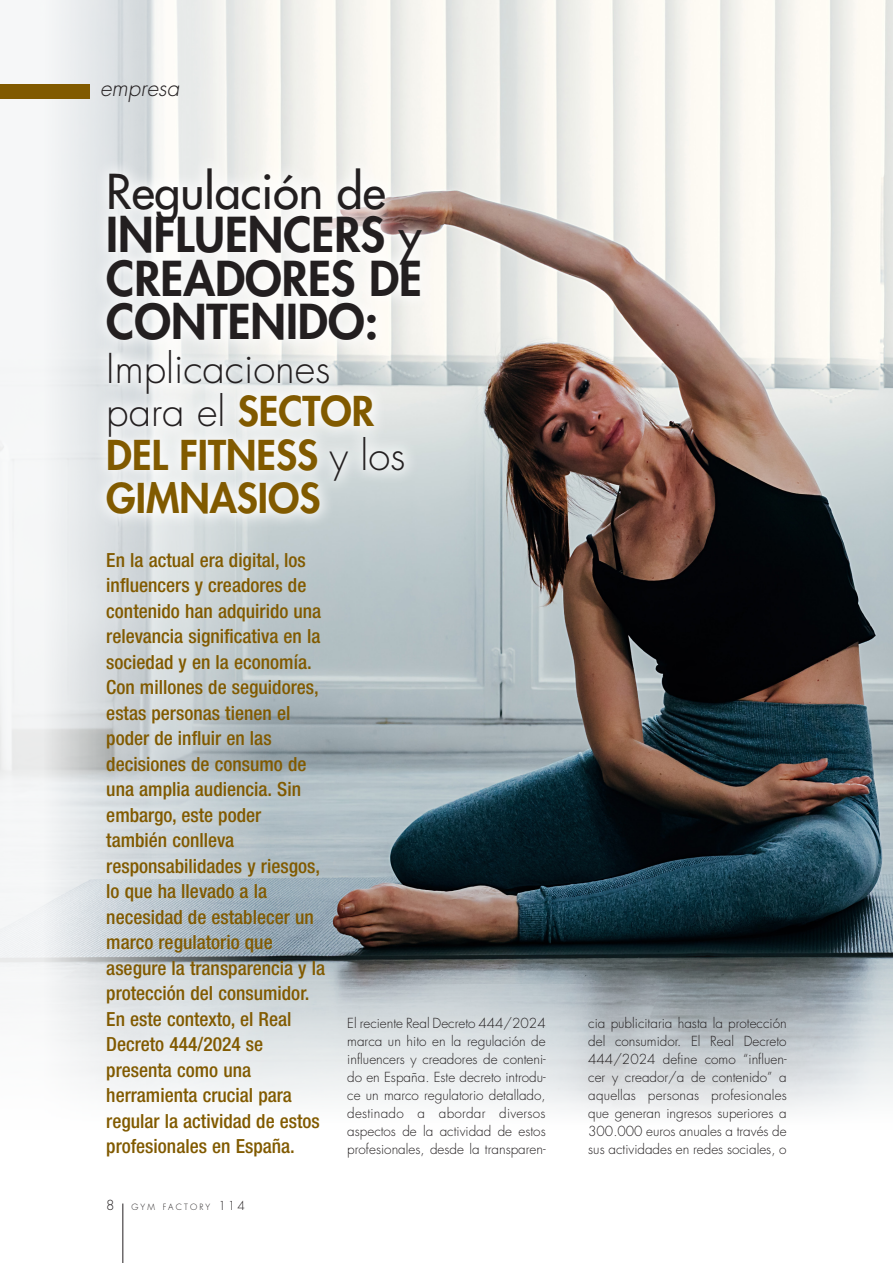
<style>
.page{position:relative;width:893px;height:1263px;background:#fff}
.page>*{position:absolute;margin:0;border:0;box-sizing:border-box;transform-origin:0 0}
.Cuerpo{font:800 46.8px/43.5px "Futura Std";color:#231f20}
.Cuerpo-2{font:800 40.05px/43.5px "Futura Std";color:#815a00}
.t1{font:italic 300 22.5px "Futura Std";color:#231f20}
.t2{font:500 condensed 19.5px/25.5px "Helvetica Neue LT Std";color:#815a00}
.t3{font:300 13.5px/18px "Futura Std";color:#231f20;text-align:justify}
.t4{font:300 8.4px "Futura Std";letter-spacing:.255em;color:#231f20}
.s1{font-weight:500}
.s2{font-weight:300;color:#231f20}
.s3{font-size:13.5px}
.s4{font-size:12px}
</style>
<div class="page">
<img style="left:290px;top:0;width:603px;height:1114px">
<svg style="left:0;top:0;width:290px;height:1263px"></svg>
<div style="left:0;top:85px;width:90px;height:14px;background:#815a00"></div>
<hr style="left:122px;top:1203px;width:1px;height:60px;background:#231f20">
<svg style="left:91px;top:153px;width:345px;height:376px"></svg>
<p class="t1" style="left:100px;top:74px;width:81px">empresa</p>
<p class="Cuerpo" style="left:106px;top:170px;width:317px"><span class="s1">Regulación de<br></span>INFLUENCERS <span class="s1">y<br></span>CREADORES DE<br>CONTENIDO:</p>
<p class="Cuerpo-2" style="left:106px;top:346px;width:301px"><span class="s2">Implicaciones para el</span> SECTOR<br>DEL FITNESS <span class="s2">y los<br></span>GIMNASIOS</p>
<p class="t2" style="left:106px;top:547px;width:220px">En la actual era digital, los influencers y creadores de contenido han adquirido una relevancia significativa en la sociedad y en la economía.<br>Con millones de seguidores, estas personas tienen el poder de influir en las decisiones de consumo de una amplia audiencia. Sin embargo, este poder también conlleva responsabilidades y riesgos, lo que ha llevado a la necesidad de establecer un marco regulatorio que asegure la transparencia y la protección del consumidor.<br>En este contexto, el Real<br>Decreto 444/2024 se presenta como una herramienta crucial para regular la actividad de estos profesionales en España.</p>
<p class="t3" style="left:347px;top:1015px;width:200px">El reciente Real Decreto 444/2024 marca un hito en la regulación de influencers y creadores de conteni&shy;do en España. Este decreto introdu&shy;ce un marco regulatorio detallado, destinado a abordar diversos aspectos de la actividad de estos profesionales, desde la transparen-</p>
<p class="t3" style="left:588px;top:1015px;width:200px">cia publicitaria hasta la protección del consumidor. El Real Decreto 444/2024 define como “influen&shy;cer y creador/a de contenido” a aquellas personas profesionales que generan ingresos superiores a 300.000 euros anuales a través de sus actividades en redes sociales, o</p>
<p class="t4" style="left:106px;top:1202px;width:140px"><span class="s3">8</span> GYM FACTORY <span class="s4">114</span></p>
</div>
